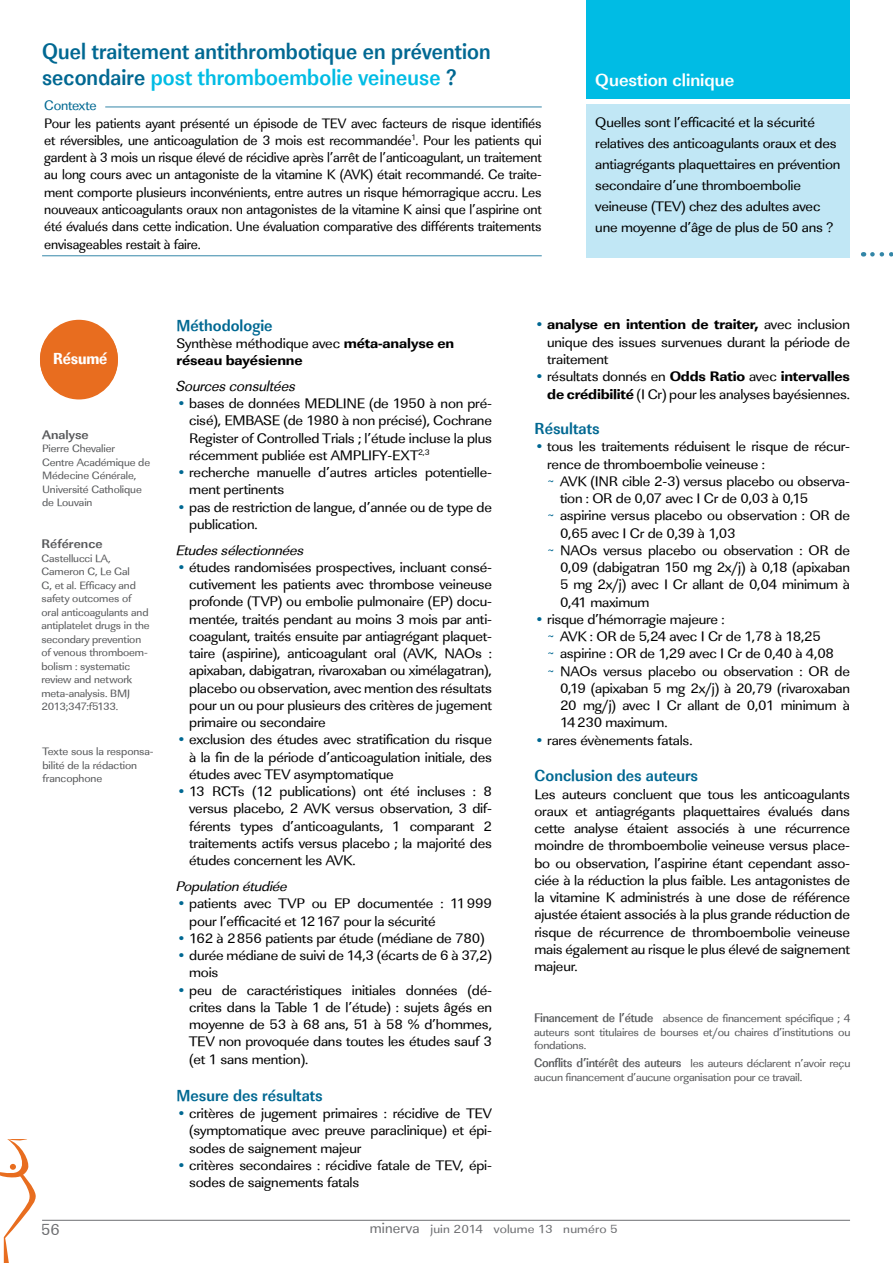
<style>
.page{position:relative;width:893px;height:1263px;background:#fff}
.page>*{position:absolute;margin:0;border:0;box-sizing:border-box;transform-origin:0 0}
.t1{font:700 23.1px/25.5px "Linear Std";letter-spacing:.005em;color:#006892;scale:.91 1}
.t2{font:700 18px "Linear Std";color:#fff}
.t3{font:700 16.5px "Linear Std Cd";color:#006892}
.t4{font:16.5px "Linear Std Nr Xbold";letter-spacing:-.01em;color:#fff}
.t5{font:16.5px "Linear Std";color:#6d6e71}
.t6{font:italic 15px "Linear Std";letter-spacing:-.01em;color:#000}
.t7{font:14.25px/17.2px "Linear Std";letter-spacing:-.015em;color:#000;scale:1.05 1}
.t8{font:14.25px "Linear Std Xbold";letter-spacing:-.015em;color:#000;scale:1.05 1}
.t9{font:italic 14.25px "Linear Std";letter-spacing:-.015em;color:#000;scale:1.05 1}
.t10{font:14.25px "Linear Std";letter-spacing:-.015em;color:#006892}
.t11{font:14.1px/17.2px "Linear Std";letter-spacing:-.015em;color:#000;text-align:justify}
.t12{font:700 12.9px "Linear Std";color:#58595b;scale:1.05 1}
.t13{font:12.15px "Linear Std";letter-spacing:.01em;color:#6d6e71;scale:1.11 1}
.t14{font:11.4px/13.5px "Linear Std";letter-spacing:-.02em;color:#58595b;text-align:justify;scale:1.05 1}
.t15{font:11.1px/13.5px "Linear Std";letter-spacing:-.01em;color:#58595b;scale:1.05 1}
.t16{font:10.95px/13.5px "Linear Std";letter-spacing:-.01em;color:#58595b;scale:1.05 1}
.s1{color:#00bce4}
.s2{font-family:"Linear Std Xbold"}
.s3{color:#006892}
.s4{font-family:"Linear Std"}
.s5{font-family:"Linear Std Nr";font-weight:500;font-size:12.9px}
.s6{font-size:15px}
</style>
<div class="page">
<hr style="left:42px;top:1220px;width:808px;height:1px;background:#6d6e71">
<svg style="left:0;top:1139px;width:36px;height:124px"></svg>
<div style="left:587px;top:105px;width:263px;height:153px;background:#c1e7f5"></div>
<hr style="left:105px;top:107px;width:437px;height:1px;background:#006892">
<hr style="left:42px;top:256px;width:500px;height:1px;background:#006892">
<div style="left:40px;top:320px;width:78px;height:78px;background:#e86d1f;border-radius:50%"></div>
<svg style="left:872px;top:252px;width:21px;height:5px"></svg>
<div style="left:587px;top:0;width:263px;height:99px;background:#00bce4"></div>
<h1 class="t1" style="left:42px;top:39px;width:495px">Quel traitement antithrombotique en prévention secondaire <span class="s1">post thromboembolie veineuse</span> ?</h1>
<p class="t10" style="left:44px;top:97px;width:54px">Contexte</p>
<p class="t11" style="left:44px;top:114px;width:499px">Pour les patients ayant présenté un épisode de TEV avec facteurs de risque identifiés et réversibles, une anticoagulation de 3 mois est recommandée<sup>1</sup>. Pour les patients qui gardent à 3 mois un risque élevé de récidive après l’arrêt de l’anticoagulant, un traitement au long cours avec un antagoniste de la vitamine K (AVK) était recommandé. Ce traite&shy;ment comporte plusieurs inconvénients, entre autres un risque hémorragique accru. Les nouveaux anticoagulants oraux non antagonistes de la vitamine K ainsi que l’aspirine ont été évalués dans cette indication. Une évaluation comparative des différents traitements envisageables restait à faire.</p>
<p class="t2" style="left:595px;top:69px;width:141px">Question clinique</p>
<p class="t7" style="left:595px;top:112px;width:235px;line-height:21px">Quelles sont l’efficacité et la sécurité relatives des anticoagulants oraux et des antiagrégants plaquettaires en prévention secondaire d’une thromboembolie veineuse (TEV) chez des adultes avec une moyenne d’âge de plus de 50 ans ?</p>
<p class="t4" style="left:53px;top:348px;width:56px">Résumé</p>
<p class="t12" style="left:42px;top:427px;width:46px">Analyse</p>
<p class="t16" style="left:42px;top:442px;width:104px">Pierre Chevalier<br>Centre Académique de<br>Médecine Générale,<br>Université Catholique de Louvain</p>
<p class="t12" style="left:41px;top:536px;width:60px">Référence</p>
<p class="t16" style="left:41px;top:551px;width:105px">Castellucci LA,<br>Cameron C, Le Gal<br>G, et al. Efficacy and safety outcomes of oral anticoagulants and antiplatelet drugs in the secondary prevention of venous thromboem&shy;bolism : systematic review and network meta-analysis. BMJ<br>2013;347:f5133.</p>
<p class="t15" style="left:43px;top:745px;width:107px">Texte sous la responsa&shy;bilité de la rédaction francophone</p>
<p class="t3" style="left:176px;top:315px;width:98px">Méthodologie</p>
<p class="t7" style="left:176px;top:334px;width:266px">Synthèse méthodique avec <span class="s2">méta-analyse en</span></p>
<p class="t8" style="left:176px;top:352px;width:122px">réseau bayésienne</p>
<p class="t6" style="left:176px;top:377px;width:121px">Sources consultées</p>
<p class="t7" style="left:189px;top:395px;width:290px;text-align:justify;text-indent:-13px"><span class="s3">•</span> bases de données MEDLINE (de 1950 à non pré&shy;cisé), EMBASE (de 1980 à non précisé), Cochrane Register of Controlled Trials ; l’étude incluse la plus récemment publiée est AMPLIFY-EXT<sup>2,3</sup></p>
<p class="t7" style="left:189px;top:464px;width:290px;text-indent:-13px"><span class="s3">•</span> recherche manuelle d’autres articles potentielle&shy;ment pertinents</p>
<p class="t7" style="left:189px;top:498px;width:290px;text-indent:-13px"><span class="s3">•</span> pas de restriction de langue, d’année ou de type de publication.</p>
<p class="t9" style="left:176px;top:541px;width:123px">Etudes sélectionnées</p>
<p class="t7" style="left:189px;top:559px;width:290px;text-align:justify;text-indent:-13px"><span class="s3">•</span> études randomisées prospectives, incluant consé&shy;cutivement les patients avec thrombose veineuse profonde (TVP) ou embolie pulmonaire (EP) docu&shy;mentée, traités pendant au moins 3 mois par anti&shy;coagulant, traités ensuite par antiagrégant plaquet&shy;taire (aspirine), anticoagulant oral (AVK, NAOs : apixaban, dabigatran, rivaroxaban ou ximélagatran), placebo ou observation, avec mention des résultats pour un ou pour plusieurs des critères de jugement primaire ou secondaire</p>
<p class="t7" style="left:189px;top:731px;width:290px;text-align:justify;text-indent:-13px"><span class="s3">•</span> exclusion des études avec stratification du risque à la fin de la période d’anticoagulation initiale, des études avec TEV asymptomatique</p>
<p class="t7" style="left:189px;top:783px;width:290px;text-align:justify;text-indent:-13px"><span class="s3">•</span> 13 RCTs (12 publications) ont été incluses : 8 versus placebo, 2 AVK versus observation, 3 dif&shy;férents types d’anticoagulants, 1 comparant 2 traitements actifs versus placebo ; la majorité des études concernent les AVK.</p>
<p class="t9" style="left:176px;top:878px;width:108px">Population étudiée</p>
<p class="t7" style="left:189px;top:895px;width:290px;text-indent:-13px"><span class="s3">•</span> patients avec TVP ou EP documentée : 11999 pour l’efficacité et 12167 pour la sécurité</p>
<p class="t7" style="left:176px;top:929px;width:295px"><span class="s3">•</span> 162 à 2856 patients par étude (médiane de 780)</p>
<p class="t7" style="left:189px;top:947px;width:290px;text-indent:-13px"><span class="s3">•</span> durée médiane de suivi de 14,3 (écarts de 6 à 37,2) mois</p>
<p class="t7" style="left:189px;top:981px;width:290px;text-align:justify;text-indent:-13px"><span class="s3">•</span> peu de caractéristiques initiales données (dé&shy;crites dans la Table 1 de l’étude) : sujets âgés en moyenne de 53 à 68 ans, 51 à 58 % d’hommes, TEV non provoquée dans toutes les études sauf 3 (et 1 sans mention).</p>
<p class="t3" style="left:176px;top:1085px;width:148px">Mesure des résultats</p>
<p class="t7" style="left:189px;top:1105px;width:290px;text-align:justify;text-indent:-13px"><span class="s3">•</span> critères de jugement primaires : récidive de TEV (symptomatique avec preuve paraclinique) et épi&shy;sodes de saignement majeur</p>
<p class="t7" style="left:189px;top:1157px;width:290px;text-indent:-13px"><span class="s3">•</span> critères secondaires : récidive fatale de TEV, épi&shy;sodes de saignements fatals</p>
<p class="t8" style="left:534px;top:316px;width:302px"><span class="s3">•</span> analyse en intention de traiter, <span class="s4">avec inclusion</span></p>
<p class="t7" style="left:547px;top:333px;width:290px">unique des issues survenues durant la période de traitement</p>
<p class="t7" style="left:534px;top:367px;width:302px;line-height:18px;text-align:right"><span class="s3">•</span> résultats donnés en <span class="s2">Odds Ratio</span> avec <span class="s2">intervalles de crédibilité</span> (I Cr) pour les analyses bayésiennes.</p>
<p class="t3" style="left:534px;top:419px;width:67px">Résultats</p>
<p class="t7" style="left:534px;top:438px;width:302px"><span class="s3">•</span> tous les traitements réduisent le risque de récur-</p>
<p class="t7" style="left:547px;top:455px;width:209px">rence de thromboembolie veineuse :</p>
<p class="t7" style="left:547px;top:472px;width:290px"><span class="s3">~</span> AVK (INR cible 2-3) versus placebo ou observa-</p>
<p class="t7" style="left:560px;top:490px;width:238px">tion : OR de 0,07 avec I Cr de 0,03 à 0,15</p>
<p class="t7" style="left:547px;top:507px;width:290px"><span class="s3">~</span> aspirine versus placebo ou observation : OR de</p>
<p class="t7" style="left:560px;top:524px;width:169px">0,65 avec I Cr de 0,39 à 1,03</p>
<p class="t7" style="left:547px;top:541px;width:290px"><span class="s3">~</span> NAOs versus placebo ou observation : OR de</p>
<p class="t7" style="left:560px;top:559px;width:278px">0,09 (dabigatran 150 mg 2x/j) à 0,18 (apixaban</p>
<p class="t7" style="left:560px;top:576px;width:278px">5 mg 2x/j) avec I Cr allant de 0,04 minimum à</p>
<p class="t7" style="left:560px;top:593px;width:87px">0,41 maximum</p>
<p class="t7" style="left:534px;top:611px;width:182px"><span class="s3">•</span> risque d’hémorragie majeure :</p>
<p class="t7" style="left:547px;top:628px;width:262px"><span class="s3">~</span> AVK : OR de 5,24 avec I Cr de 1,78 à 18,25</p>
<p class="t7" style="left:547px;top:645px;width:275px"><span class="s3">~</span> aspirine : OR de 1,29 avec I Cr de 0,40 à 4,08</p>
<p class="t7" style="left:547px;top:662px;width:290px"><span class="s3">~</span> NAOs versus placebo ou observation : OR de</p>
<p class="t7" style="left:560px;top:680px;width:278px">0,19 (apixaban 5 mg 2x/j) à 20,79 (rivaroxaban</p>
<p class="t7" style="left:560px;top:697px;width:278px">20 mg/j) avec I Cr allant de 0,01 minimum à</p>
<p class="t7" style="left:560px;top:714px;width:104px">14230 maximum.</p>
<p class="t7" style="left:534px;top:731px;width:152px"><span class="s3">•</span> rares évènements fatals.</p>
<p class="t3" style="left:534px;top:766px;width:165px">Conclusion des auteurs</p>
<p class="t7" style="left:534px;top:785px;width:302px;text-align:justify">Les auteurs concluent que tous les anticoagulants oraux et antiagrégants plaquettaires évalués dans cette analyse étaient associés à une récurrence moindre de thromboembolie veineuse versus place&shy;bo ou observation, l’aspirine étant cependant asso&shy;ciée à la réduction la plus faible. Les antagonistes de la vitamine K administrés à une dose de référence ajustée étaient associés à la plus grande réduction de risque de récurrence de thromboembolie veineuse mais également au risque le plus élevé de saignement majeur.</p>
<p class="t14" style="left:534px;top:1012px;width:303px"><span class="s5">Financement de l’étude</span> absence de financement spécifique ; 4 auteurs sont titulaires de bourses et/ou chaires d’institutions ou fondations.</p>
<p class="t14" style="left:534px;top:1057px;width:303px"><span class="s5">Conflits d’intérêt des auteurs</span> les auteurs déclarent n’avoir reçu aucun financement d’aucune organisation pour ce travail.</p>
<p class="t5" style="left:41px;top:1220px;width:20px">56</p>
<p class="t13" style="left:370px;top:1222px;width:225px"><span class="s6">minerva</span> juin 2014 volume 13 numéro 5</p>
</div>
